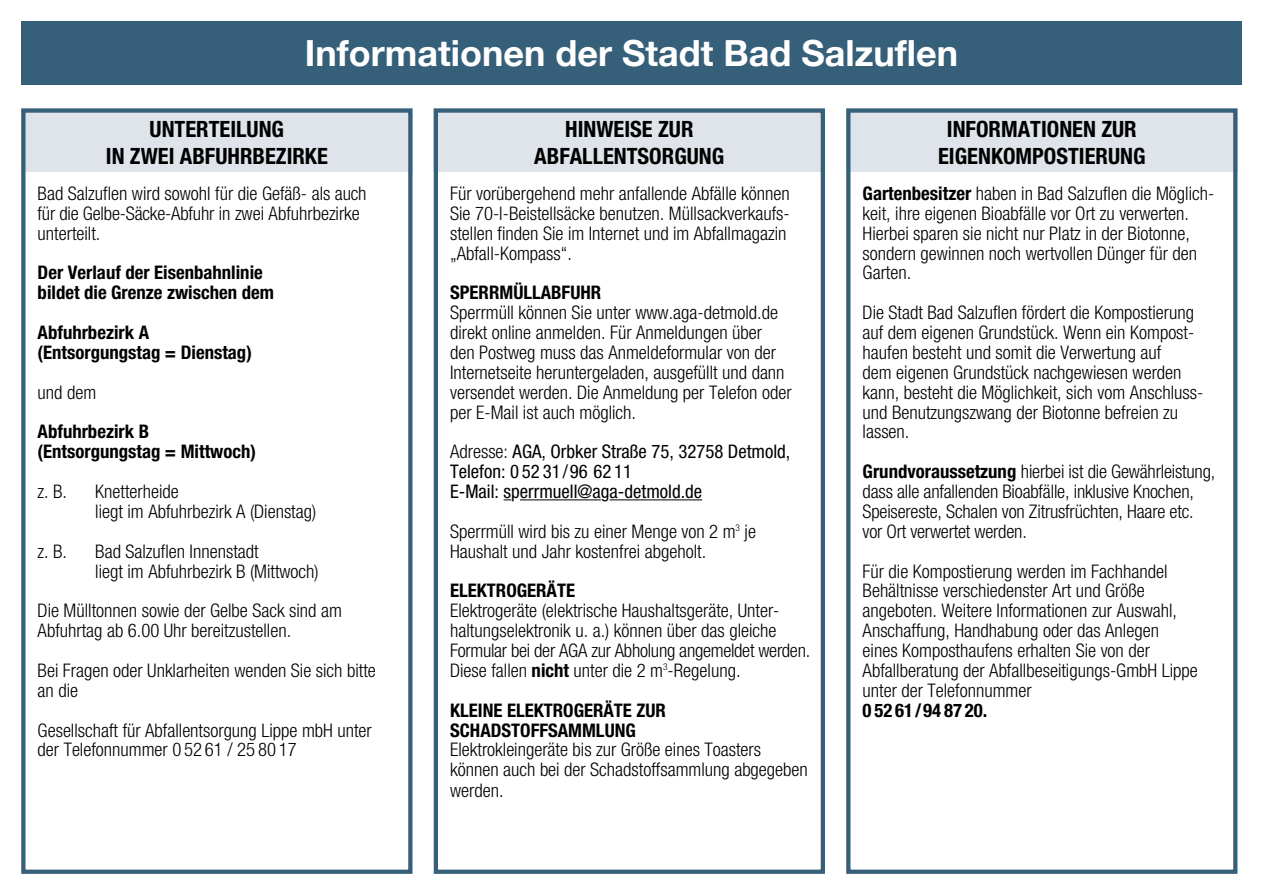
<style>
.page{position:relative;width:1263px;height:893px;background:#fff}
.page>*{position:absolute;margin:0;border:0;box-sizing:border-box;transform-origin:0 0}
.t1{font:700 36px "Helvetica Neue";color:#fff}
.t2{font:700 condensed 22.5px/27px "Helvetica Neue LT";color:#000;text-align:center}
.t3{font:300 condensed 18.75px/19.8px "Helvetica Neue LT";color:#000}
.t4{font:700 condensed 18.75px/19.8px "Helvetica Neue LT";color:#000}
.t5{font:condensed 18.75px/19.8px "Helvetica Neue LT";color:#000}
.s1{font-weight:300}
.s2{font-weight:700}
</style>
<div class="page">
<div style="left:21px;top:108px;width:391px;height:64px;background:#dfe3ea"></div>
<div style="left:434px;top:108px;width:391px;height:64px;background:#dfe3ea"></div>
<div style="left:846px;top:108px;width:391px;height:64px;background:#dfe3ea"></div>
<div style="left:21px;top:21px;width:1221px;height:64px;background:#365f79"></div>
<div style="left:21px;top:108px;width:391px;height:766px;border:4px solid #365f79"></div>
<hr style="left:520px;top:499px;width:81px;height:1px;background:#000">
<hr style="left:609px;top:499px;width:93px;height:1px;background:#000">
<div style="left:434px;top:108px;width:391px;height:766px;border:4px solid #365f79"></div>
<div style="left:846px;top:108px;width:391px;height:766px;border:4px solid #365f79"></div>
<h1 class="t1" style="left:305px;top:25px;width:655px">Informationen der Stadt Bad Salzuflen</h1>
<p class="t2" style="left:106px;top:115px;width:224px">UNTERTEILUNG<br>IN ZWEI ABFUHRBEZIRKE</p>
<p class="t2" style="left:534px;top:115px;width:192px">HINWEISE ZUR<br>ABFALLENTSORGUNG</p>
<p class="t2" style="left:938px;top:115px;width:209px">INFORMATIONEN ZUR<br>EIGENKOMPOSTIERUNG</p>
<p class="t3" style="left:38px;top:183px;width:330px">Bad Salzuflen wird sowohl für die Gefäß- als auch für die Gelbe-Säcke-Abfuhr in zwei Abfuhrbezirke unterteilt.</p>
<p class="t4" style="left:38px;top:263px;width:238px">Der Verlauf der Eisenbahnlinie bildet die Grenze zwischen dem</p>
<p class="t4" style="left:38px;top:322px;width:216px">Abfuhrbezirk A (Entsorgungstag = Dienstag)</p>
<p class="t3" style="left:38px;top:382px;width:60px">und dem</p>
<p class="t4" style="left:38px;top:422px;width:220px">Abfuhrbezirk B (Entsorgungstag = Mittwoch)</p>
<p class="t3" style="left:38px;top:481px;width:31px">z. B.</p>
<p class="t3" style="left:95px;top:481px;width:222px">Knetterheide<br>liegt im Abfuhrbezirk A (Dienstag)</p>
<p class="t3" style="left:38px;top:541px;width:31px">z. B.</p>
<p class="t3" style="left:95px;top:541px;width:225px">Bad Salzuflen Innenstadt<br>liegt im Abfuhrbezirk B (Mittwoch)</p>
<p class="t3" style="left:38px;top:601px;width:306px">Die Mülltonnen sowie der Gelbe Sack sind am<br>Abfuhrtag ab 6.00 Uhr bereitzustellen.</p>
<p class="t3" style="left:38px;top:660px;width:340px">Bei Fragen oder Unklarheiten wenden Sie sich bitte an die</p>
<p class="t3" style="left:38px;top:720px;width:336px">Gesellschaft für Abfallentsorgung Lippe mbH unter der Telefonnummer 0 52 61 / 25 80 17</p>
<p class="t3" style="left:450px;top:183px;width:341px">Für vorübergehend mehr anfallende Abfälle können Sie 70-l-Beistellsäcke benutzen. Müllsackverkaufs&shy;stellen finden Sie im Internet und im Abfallmagazin „Abfall-Kompass“.</p>
<p class="t4" style="left:450px;top:282px;width:153px">SPERRMÜLLABFUHR</p>
<p class="t3" style="left:450px;top:303px;width:343px">Sperrmüll können Sie unter www.aga-detmold.de direkt online anmelden. Für Anmeldungen über<br>den Postweg muss das Anmeldeformular von der Internetseite heruntergeladen, ausgefüllt und dann versendet werden. Die Anmeldung per Telefon oder per E-Mail ist auch möglich.</p>
<p class="t5" style="left:450px;top:442px;width:342px"><span class="s1">Adresse:</span> AGA, Orbker Straße 75, 32758 Detmold,<br>Telefon: 0 52 31/96 62 11<br>E-Mail: sperrmuell@aga-detmold.de</p>
<p class="t3" style="left:450px;top:521px;width:307px">Sperrmüll wird bis zu einer Menge von 2 m<sup>3</sup> je<br>Haushalt und Jahr kostenfrei abgeholt.</p>
<p class="t4" style="left:450px;top:581px;width:126px">ELEKTROGERÄTE</p>
<p class="t3" style="left:450px;top:601px;width:362px">Elektrogeräte (elektrische Haushaltsgeräte, Unter&shy;haltungselektronik u. a.) können über das gleiche Formular bei der AGA zur Abholung angemeldet werden.<br>Diese fallen <span class="s2">nicht</span> unter die 2 m<sup>3</sup>-Regelung.</p>
<p class="t4" style="left:450px;top:700px;width:217px">KLEINE ELEKTROGERÄTE ZUR<br>SCHADSTOFFSAMMLUNG</p>
<p class="t3" style="left:450px;top:740px;width:359px">Elektrokleingeräte bis zur Größe eines Toasters können auch bei der Schadstoffsammlung abgegeben werden.</p>
<p class="t3" style="left:863px;top:183px;width:353px"><span class="s2">Gartenbesitzer</span> haben in Bad Salzuflen die Möglich&shy;keit, ihre eigenen Bioabfälle vor Ort zu verwerten.<br>Hierbei sparen sie nicht nur Platz in der Biotonne, sondern gewinnen noch wertvollen Dünger für den Garten.</p>
<p class="t3" style="left:863px;top:303px;width:342px">Die Stadt Bad Salzuflen fördert die Kompostierung auf dem eigenen Grundstück. Wenn ein Kompost&shy;haufen besteht und somit die Verwertung auf<br>dem eigenen Grundstück nachgewiesen werden kann, besteht die Möglichkeit, sich vom Anschluss&shy;und Benutzungszwang der Biotonne befreien zu lassen.</p>
<p class="t3" style="left:863px;top:462px;width:354px"><span class="s2">Grundvoraussetzung</span> hierbei ist die Gewährleistung, dass alle anfallenden Bioabfälle, inklusive Knochen, Speisereste, Schalen von Zitrusfrüchten, Haare etc. vor Ort verwertet werden.</p>
<p class="t3" style="left:863px;top:561px;width:337px">Für die Kompostierung werden im Fachhandel Behältnisse verschiedenster Art und Größe angeboten. Weitere Informationen zur Auswahl, Anschaffung, Handhabung oder das Anlegen eines Komposthaufens erhalten Sie von der Abfallberatung der Abfallbeseitigungs-GmbH Lippe unter der Telefonnummer</p>
<p class="t4" style="left:863px;top:700px;width:126px">05261/948720.</p>
</div>
